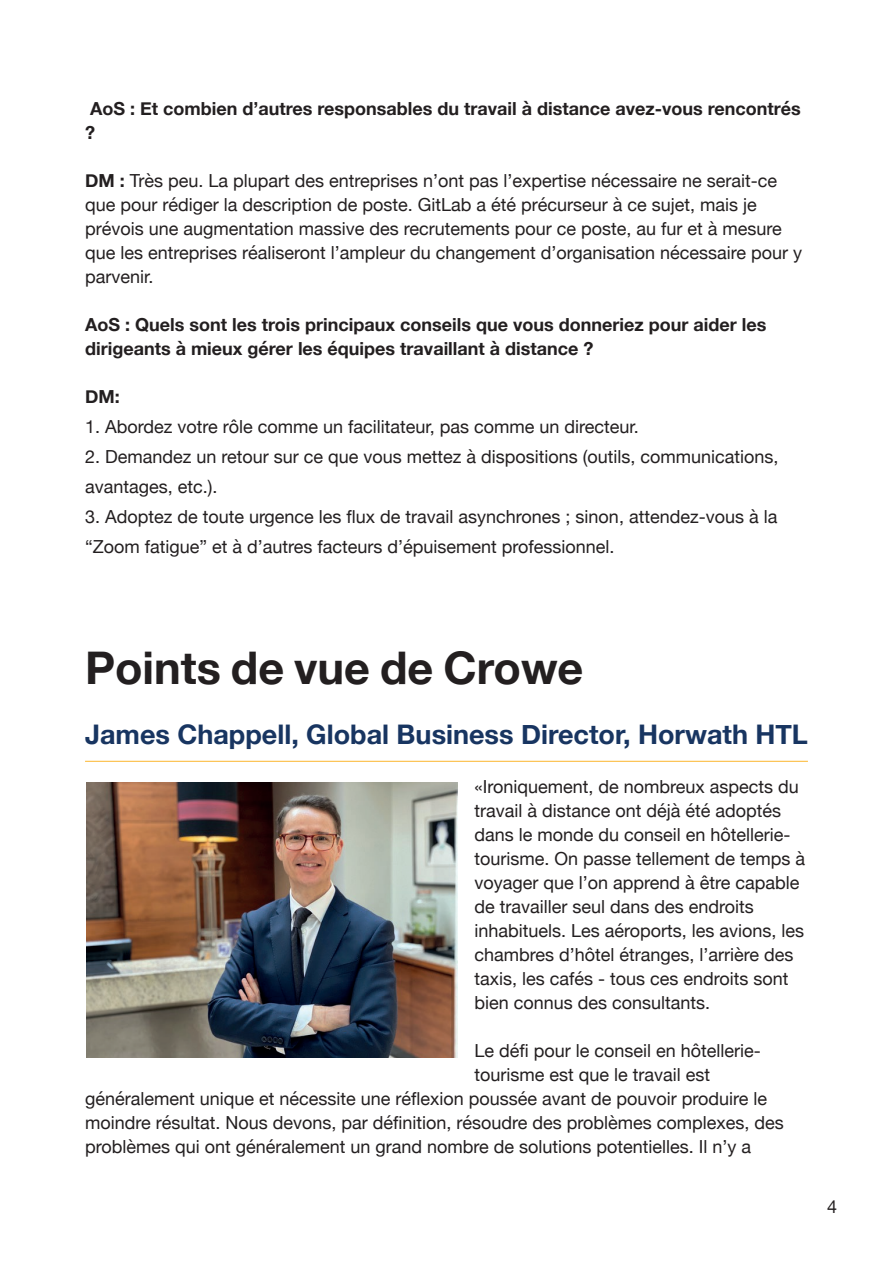
<style>
.page{position:relative;width:893px;height:1263px;background:#fff}
.page>*{position:absolute;margin:0;border:0;box-sizing:border-box;transform-origin:0 0}
.t1{font:700 45px "Helvetica Neue";color:#231f20}
.SubTitle{font:700 27px "Helvetica Neue";color:#183561}
.Body{font:18px/24px "Helvetica Neue";color:#231f20}
.Body-2{font:700 18px/24px "Helvetica Neue";color:#231f20}
.s1{font-weight:700}
</style>
<div class="page">
<hr style="left:85px;top:761px;width:723px;height:1px;background:#fcb72e">
<img style="left:86px;top:783px;width:371px;height:275px">
<p class="Body-2" style="left:85px;top:97px;width:717px">AoS : Et combien d’autres responsables du travail à distance avez-vous rencontrés ?</p>
<p class="Body" style="left:85px;top:170px;width:718px"><span class="s1">DM :</span> Très peu. La plupart des entreprises n’ont pas l’expertise nécessaire ne serait-ce que pour rédiger la description de poste. GitLab a été précurseur à ce sujet, mais je prévois une augmentation massive des recrutements pour ce poste, au fur et à mesure que les entreprises réaliseront l’ampleur du changement d’organisation nécessaire pour y parvenir.</p>
<p class="Body-2" style="left:85px;top:313px;width:683px">AoS : Quels sont les trois principaux conseils que vous donneriez pour aider les dirigeants à mieux gérer les équipes travaillant à distance ?</p>
<p class="Body-2" style="left:85px;top:385px;width:36px">DM:</p>
<p class="Body" style="left:85px;top:416px;width:555px">1. Abordez votre rôle comme un facilitateur, pas comme un directeur.</p>
<p class="Body" style="left:85px;top:443px;width:695px;line-height:30px">2. Demandez un retour sur ce que vous mettez à dispositions (outils, communications, avantages, etc.).</p>
<p class="Body" style="left:85px;top:503px;width:694px;line-height:30px">3. Adoptez de toute urgence les flux de travail asynchrones ; sinon, attendez-vous à la “Zoom fatigue” et à d’autres facteurs d’épuisement professionnel.</p>
<h2 class="t1" style="left:85px;top:632px;width:500px">Points de vue de Crowe</h2>
<p class="SubTitle" style="left:85px;top:713px;width:724px">James Chappell, Global Business Director, Horwath HTL</p>
<p class="Body" style="left:474px;top:776px;width:332px">«Ironiquement, de nombreux aspects du travail à distance ont déjà été adoptés dans le monde du conseil en hôtellerie&shy;tourisme. On passe tellement de temps à voyager que l’on apprend à être capable de travailler seul dans des endroits inhabituels. Les aéroports, les avions, les chambres d’hôtel étranges, l’arrière des taxis, les cafés - tous ces endroits sont bien connus des consultants.</p>
<p class="Body" style="left:474px;top:1040px;width:288px">Le défi pour le conseil en hôtellerie-</p>
<p class="Body" style="left:474px;top:1064px;width:237px">tourisme est que le travail est</p>
<p class="Body" style="left:85px;top:1088px;width:684px">généralement unique et nécessite une réflexion poussée avant de pouvoir produire le</p>
<p class="Body" style="left:85px;top:1112px;width:700px">moindre résultat. Nous devons, par définition, résoudre des problèmes complexes, des</p>
<p class="Body" style="left:85px;top:1136px;width:668px">problèmes qui ont généralement un grand nombre de solutions potentielles. Il n’y a</p>
<p class="Body" style="left:827px;top:1195px;width:12px">4</p>
</div>
